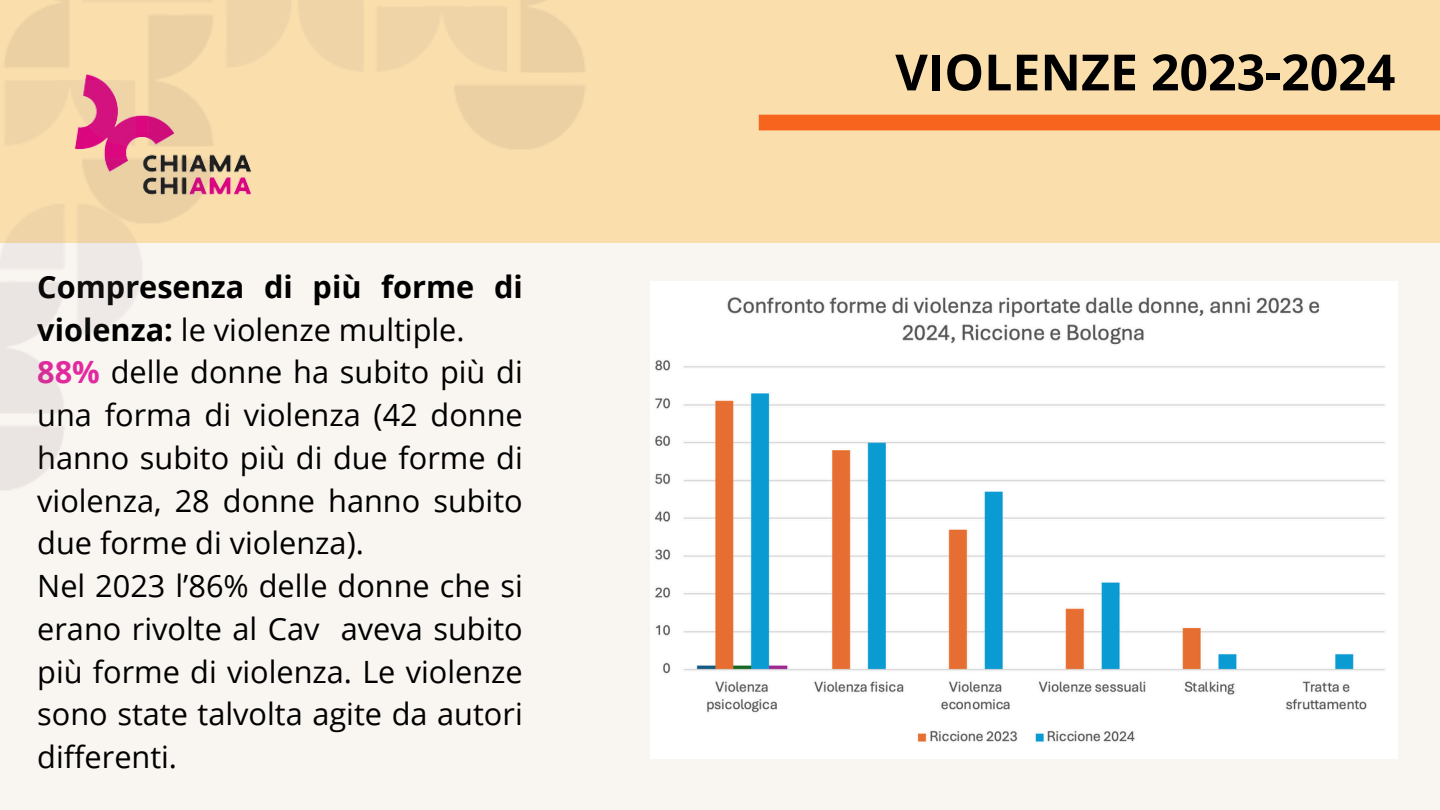
<style>
.page{position:relative;width:1440px;height:810px;background:#f9f5f1}
.page>*{position:absolute;margin:0;border:0;box-sizing:border-box;transform-origin:0 0}
.t1{font:700 50px "Open Sans";color:#000}
.t2{font:30.7px/42.8px "Open Sans";color:#000;text-align:justify}
.t3{font:700 30.7px/42.8px "Open Sans";color:#000}
.s1{font-weight:400}
.s2{font-weight:700;color:#e22a9e}
</style>
<div class="page">
<div style="left:0;top:0;width:1440px;height:242px;background:#fadeac"></div>
<div style="left:759px;top:115px;width:681px;height:15px;background:#f7641e"></div>
<img style="left:3px;top:0;width:277px;height:242px">
<img style="left:651px;top:282px;width:747px;height:476px">
<p class="t3" style="left:37px;top:265px;width:487px">Compresenza di più forme di violenza: <span class="s1">le violenze multiple.</span></p>
<h1 class="t2" style="left:37px;top:350px;width:487px"><span class="s2">88%</span> delle donne ha subito più di una forma di violenza (42 donne hanno subito più di due forme di violenza, 28 donne hanno subito due forme di violenza).</h1>
<p class="t2" style="left:37px;top:564px;width:487px">Nel 2023 l’86% delle donne che si erano rivolte al Cav aveva subito più forme di violenza. Le violenze sono state talvolta agite da autori differenti.</p>
<p class="t1" style="left:895px;top:37px;width:501px">VIOLENZE 2023-2024</p>
</div>
